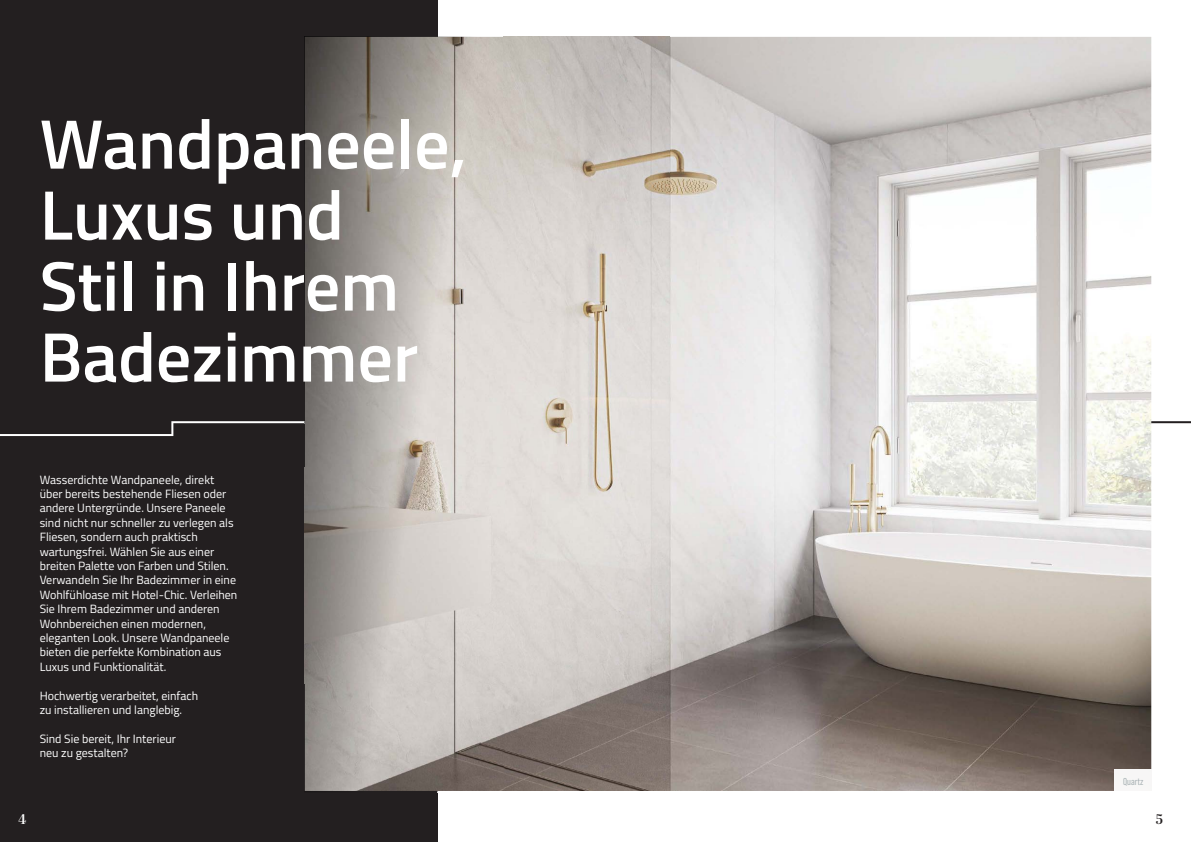
<style>
.page{position:relative;width:1191px;height:842px;background:#fff}
.page>*{position:absolute;margin:0;border:0;box-sizing:border-box;transform-origin:0 0}
.t1{font:600 70px/71px "Titillium Web";color:#fff}
.t2{font:600 14px "Abril Display";color:#fff}
.t3{font:600 14px "Abril Display";color:#231f20}
.t4{font:12px/14.4px "Titillium Web";color:#fff}
.t5{font:10px "Bebas Neue Pro";color:#aab3b6}
</style>
<div class="page">
<div style="left:0;top:0;width:437px;height:842px;background:#231f20"></div>
<img style="left:338px;top:37px;width:813px;height:754px">
<img style="left:338px;top:36px;width:332px;height:1px">
<img style="left:304px;top:758px;width:133px;height:33px">
<img style="left:304px;top:36px;width:34px;height:722px">
<svg style="left:0;top:421px;width:1191px;height:15px"></svg>
<img style="left:1114px;top:770px;width:37px;height:21px">
<h1 class="t1" style="left:40px;top:105px;width:429px">Wandpaneele,<br>Luxus und<br>Stil in Ihrem<br>Badezimmer</h1>
<p class="t4" style="left:40px;top:471px;width:199px">Wasserdichte Wandpaneele, direkt über bereits bestehende Fliesen oder andere Untergründe. Unsere Paneele sind nicht nur schneller zu verlegen als Fliesen, sondern auch praktisch wartungsfrei. Wählen Sie aus einer breiten Palette von Farben und Stilen.<br>Verwandeln Sie Ihr Badezimmer in eine Wohlfühloase mit Hotel-Chic. Verleihen Sie Ihrem Badezimmer und anderen Wohnbereichen einen modernen, eleganten Look. Unsere Wandpaneele bieten die perfekte Kombination aus Luxus und Funktionalität.</p>
<p class="t4" style="left:40px;top:687px;width:160px">Hochwertig verarbeitet, einfach zu installieren und langlebig.</p>
<p class="t4" style="left:40px;top:731px;width:138px">Sind Sie bereit, Ihr Interieur neu zu gestalten?</p>
<p class="t5" style="left:1123px;top:775px;width:22px">Quartz</p>
<p class="t2" style="left:18px;top:809px;width:9px">4</p>
<p class="t3" style="left:1155px;top:809px;width:9px">5</p>
</div>
